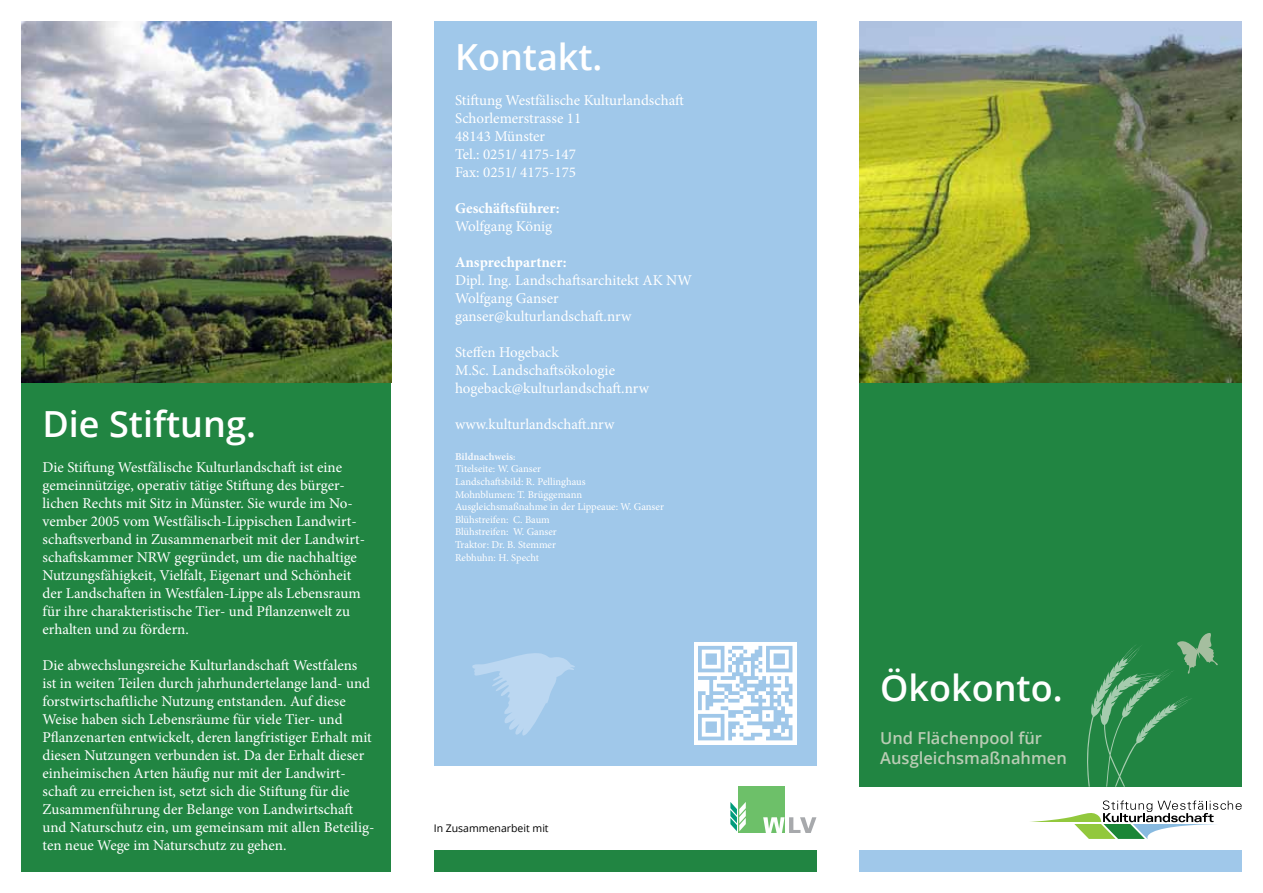
<style>
.page{position:relative;width:1263px;height:893px;background:#fff}
.page>*{position:absolute;margin:0;border:0;box-sizing:border-box;transform-origin:0 0}
.t1{font:600 36px "Open Sans";color:#fff}
.t2{font:600 16.5px/19.8px "Open Sans";color:#b9ccb4}
.t3{font:15px/18px "Minion Pro";color:#fff}
.t4{font:700 15px "Minion Pro";color:#fff}
.t5{font:10.5px/12.6px "Minion Pro";letter-spacing:-.005em;color:#fff}
.t6{font:10.5px "Open Sans";color:#000}
.s1{font-weight:700;color:#f3f7fc}
.s2{font-weight:700;font-size:9px;color:#f3f7fc}
</style>
<div class="page">
<div style="left:859px;top:850px;width:383px;height:22px;background:#a0c8ea"></div>
<div style="left:859px;top:21px;width:383px;height:766px;background:#218542"></div>
<div style="left:21px;top:383px;width:370px;height:489px;background:#218542"></div>
<div style="left:738px;top:787px;width:46px;height:46px;background:#6dc069"></div>
<svg style="left:730px;top:802px;width:16px;height:29px"></svg>
<svg style="left:763px;top:817px;width:53px;height:16px"></svg>
<svg style="left:1030px;top:800px;width:212px;height:39px"></svg>
<div style="left:434px;top:21px;width:382px;height:744px;background:#a0c8ea"></div>
<div style="left:694px;top:642px;width:102px;height:102px;background:#fff"></div>
<svg style="left:698px;top:646px;width:94px;height:94px"></svg>
<img style="left:21px;top:21px;width:370px;height:362px">
<div style="left:434px;top:850px;width:382px;height:22px;background:#218542"></div>
<svg style="left:472px;top:653px;width:103px;height:83px"></svg>
<img style="left:859px;top:21px;width:383px;height:362px">
<svg style="left:1087px;top:633px;width:131px;height:154px"></svg>
<h1 class="t1" style="left:43px;top:399px;width:215px">Die Stiftung.</h1>
<p class="t3" style="left:43px;top:458px;width:324px">Die Stiftung Westfälische Kulturlandschaft ist eine gemeinnützige, operativ tätige Stiftung des bürger&shy;lichen Rechts mit Sitz in Münster. Sie wurde im No&shy;vember 2005 vom Westfälisch-Lippischen Landwirt&shy;schaftsverband in Zusammenarbeit mit der Landwirt&shy;schaftskammer NRW gegründet, um die nachhaltige Nutzungsfähigkeit, Vielfalt, Eigenart und Schönheit der Landschaften in Westfalen-Lippe als Lebensraum für ihre charakteristische Tier- und Pflanzenwelt zu erhalten und zu fördern.</p>
<p class="t3" style="left:43px;top:656px;width:333px">Die abwechslungsreiche Kulturlandschaft Westfalens ist in weiten Teilen durch jahrhundertelange land- und forstwirtschaftliche Nutzung entstanden. Auf diese Weise haben sich Lebensräume für viele Tier- und Pflanzenarten entwickelt, deren langfristiger Erhalt mit diesen Nutzungen verbunden ist. Da der Erhalt dieser einheimischen Arten häufig nur mit der Landwirt&shy;schaft zu erreichen ist, setzt sich die Stiftung für die Zusammenführung der Belange von Landwirtschaft und Naturschutz ein, um gemeinsam mit allen Beteilig&shy;ten neue Wege im Naturschutz zu gehen.</p>
<h1 class="t1" style="left:455px;top:32px;width:149px">Kontakt.</h1>
<p class="t3" style="left:455px;top:91px;width:230px">Stiftung Westfälische Kulturlandschaft<br>Schorlemerstrasse 11<br>48143 Münster<br>Tel.: 0251/ 4175-147<br>Fax: 0251/ 4175-175</p>
<p class="t4" style="left:455px;top:198px;width:106px">Geschäftsführer:</p>
<p class="t3" style="left:455px;top:217px;width:99px">Wolfgang König</p>
<p class="t4" style="left:455px;top:252px;width:113px">Ansprechpartner:</p>
<p class="t3" style="left:455px;top:271px;width:238px">Dipl. Ing. Landschaftsarchitekt AK NW<br>Wolfgang Ganser ganser@kulturlandschaft.nrw</p>
<p class="t3" style="left:455px;top:343px;width:196px">Steffen Hogeback<br>M.Sc. Landschaftsökologie hogeback@kulturlandschaft.nrw</p>
<p class="t3" style="left:455px;top:415px;width:161px">www.kulturlandschaft.nrw</p>
<p class="t5" style="left:455px;top:450px;width:210px"><span class="s1">Bildnachweis</span><span class="s2">:<br></span>Titelseite: W. Ganser<br>Landschaftsbild: R. Pellinghaus<br>Mohnblumen: T. Brüggemann<br>Ausgleichsmaßnahme in der Lippeaue: W. Ganser<br>Blühstreifen: C. Baum<br>Blühstreifen: W. Ganser<br>Traktor: Dr. B. Stemmer<br>Rebhuhn: H. Specht</p>
<p class="t6" style="left:434px;top:820px;width:116px">In Zusammenarbeit mit</p>
<h1 class="t1" style="left:880px;top:664px;width:184px">Ökokonto.</h1>
<p class="t2" style="left:880px;top:728px;width:188px">Und Flächenpool für<br>Ausgleichsmaßnahmen</p>
</div>
